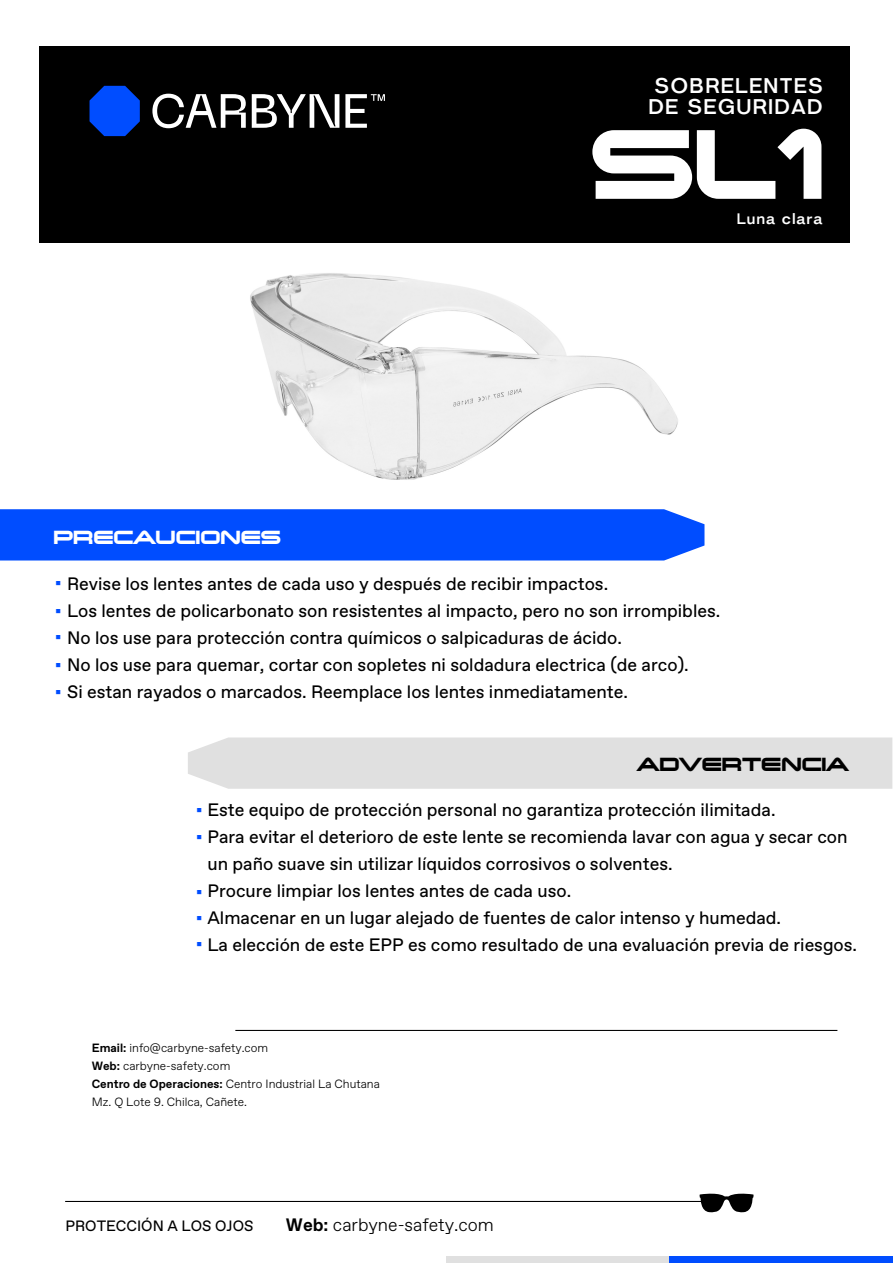
<style>
.page{position:relative;width:893px;height:1263px;background:#fff}
.page>*{position:absolute;margin:0;border:0;box-sizing:border-box;transform-origin:0 0}
.t1{font:700 124.35px "Changeling Neo";color:#fff}
.t2{font:700 28.5px/27.3px "Favorit";color:#004dff}
.t3{font:700 24px "Changeling Neo";color:#fff}
.t4{font:700 24px "Changeling Neo";color:#000}
.t5{font:700 21px/20.9px "Korbin";letter-spacing:.06em;color:#fff}
.t6{font:18px/27px "Favorit";color:#000}
.t7{font:300 18px "Favorit";color:#000}
.t8{font:15px "Favorit";color:#000}
.t9{font:700 15px "Korbin";letter-spacing:.06em;color:#fff}
.t10{font:300 12px/18px "Favorit";color:#000}
.s1{font-weight:700}
</style>
<div class="page">
<img style="left:202px;top:273px;width:503px;height:288px">
<div style="left:446px;top:1257px;width:224px;height:6px;background:#e0e0e0"></div>
<div style="left:670px;top:1257px;width:223px;height:6px;background:#004dff"></div>
<hr style="left:235px;top:1030px;width:602px;height:1px;background:#000">
<div style="left:188px;top:737px;width:704px;height:52px;background:#e0e0e0"></div>
<div style="left:0;top:509px;width:704px;height:51px;background:#004dff"></div>
<div style="left:40px;top:47px;width:810px;height:196px;background:#000"></div>
<svg style="left:90px;top:86px;width:50px;height:50px"></svg>
<svg style="left:152px;top:94px;width:233px;height:34px"></svg>
<hr style="left:65px;top:1201px;width:640px;height:1px;background:#000">
<svg style="left:699px;top:1193px;width:55px;height:19px"></svg>
<p class="t5" style="left:648px;top:75px;width:176px">SOBRELENTES<br>DE SEGURIDAD</p>
<h1 class="t1" style="left:592px;top:82px;width:235px">SL1</h1>
<p class="t9" style="left:737px;top:210px;width:87px">Luna clara</p>
<h3 class="t3" style="left:54px;top:521px;width:229px">PRECAUCIONES</h3>
<p class="t6" style="left:67px;top:570px;width:655px">Revise los lentes antes de cada uso y después de recibir impactos.<br>Los lentes de policarbonato son resistentes al impacto, pero no son irrompibles.<br>No los use para protección contra químicos o salpicaduras de ácido.<br>No los use para quemar, cortar con sopletes ni soldadura electrica (de arco).<br>Si estan rayados o marcados. Reemplace los lentes inmediatamente.</p>
<h2 class="t2" style="left:55px;top:569px;width:9px;text-align:justify">· · · · ·</h2>
<h3 class="t4" style="left:637px;top:749px;width:213px">ADVERTENCIA</h3>
<p class="t6" style="left:207px;top:795px;width:651px">Este equipo de protección personal no garantiza protección ilimitada.<br>Para evitar el deterioro de este lente se recomienda lavar con agua y secar con un paño suave sin utilizar líquidos corrosivos o solventes.<br>Procure limpiar los lentes antes de cada uso.<br>Almacenar en un lugar alejado de fuentes de calor intenso y humedad.<br>La elección de este EPP es como resultado de una evaluación previa de riesgos.</p>
<h2 class="t2" style="left:195px;top:797px;width:9px;line-height:26.7px">· ·</h2>
<h2 class="t2" style="left:195px;top:879px;width:9px;line-height:26.1px">· ·</h2>
<h2 class="t2" style="left:195px;top:930px;width:9px">·</h2>
<p class="t10" style="left:92px;top:1038px;width:290px"><span class="s1">Email:</span> info@carbyne-safety.com<br><span class="s1">Web:</span> carbyne-safety.com<br><span class="s1">Centro de Operaciones:</span> Centro Industrial La Chutana Mz. Q Lote 9. Chilca, Cañete.</p>
<p class="t8" style="left:65px;top:1216px;width:190px">PROTECCIÓN A LOS OJOS</p>
<p class="t7" style="left:286px;top:1212px;width:209px"><span class="s1">Web:</span> carbyne-safety.com</p>
</div>
